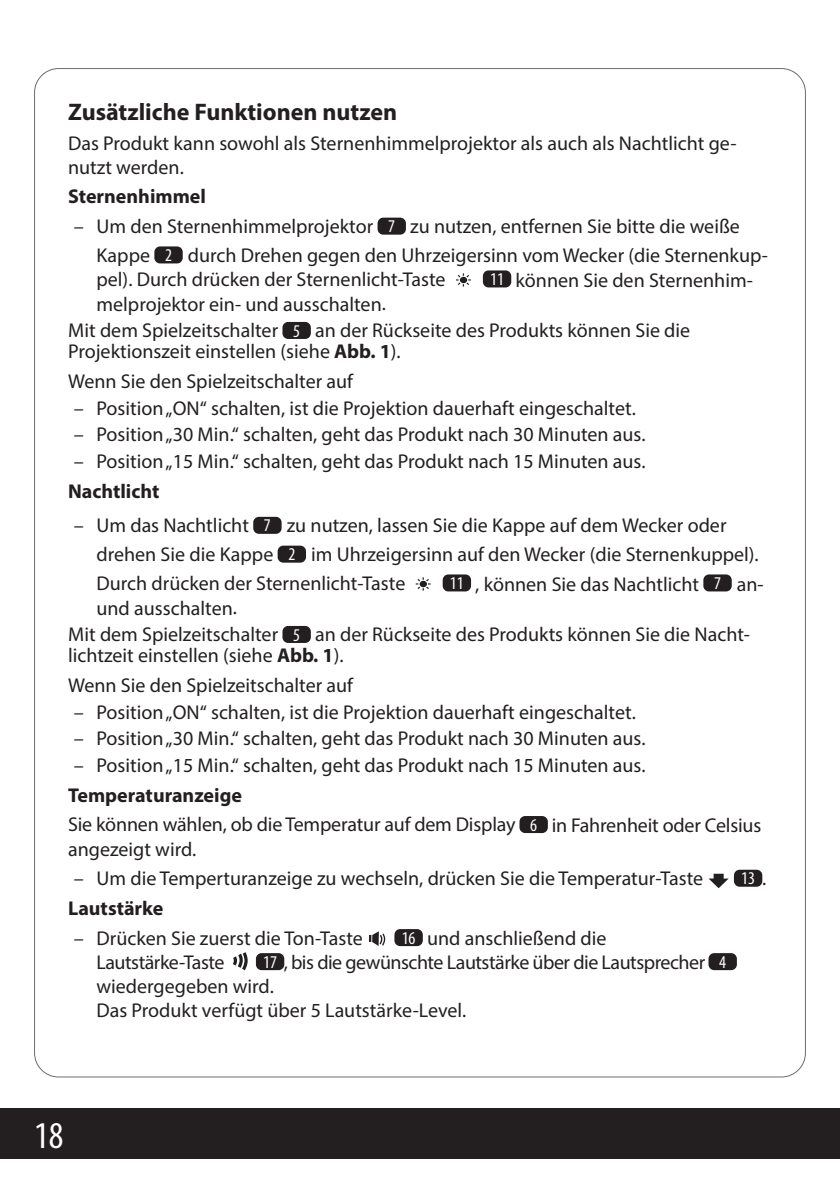
<style>
.page{position:relative;width:840px;height:1191px;background:#fff}
.page>*{position:absolute;margin:0;border:0;box-sizing:border-box;transform-origin:0 0}
.t1{font:condensed 38px "Myriad Pro";color:#fff}
.t2{font:700 24px "Myriad Pro";color:#231f20}
.t3{font:20px/24px "Myriad Pro";color:#231f20}
.t4{font:700 20px "Myriad Pro";color:#231f20}
.t5{font:20px "Myriad Pro";letter-spacing:-.025em;color:#231f20}
.t6{font:condensed 18px "Myriad Pro";color:#fff}
.s1{font-stretch:condensed;font-size:18px;color:#fff}
.s2{font-weight:700}
.s3{font-stretch:normal;font-size:20px;color:#231f20}
</style>
<div class="page">
<div style="left:0;top:1108px;width:839px;height:51px;background:#231f20"></div>
<hr style="left:839px;top:1108px;width:1px;height:51px;background:#231f20">
<div style="left:377px;top:218px;width:28px;height:17px;background:#231f20;border-radius:6px"></div>
<div style="left:154px;top:246px;width:29px;height:17px;background:#231f20;border-radius:6px"></div>
<svg style="left:456px;top:273px;width:14px;height:13px"></svg>
<div style="left:482px;top:270px;width:29px;height:17px;background:#231f20;border-radius:6px"></div>
<div style="left:282px;top:322px;width:28px;height:17px;background:#231f20;border-radius:6px"></div>
<div style="left:253px;top:517px;width:28px;height:17px;background:#231f20;border-radius:6px"></div>
<div style="left:277px;top:545px;width:29px;height:17px;background:#231f20;border-radius:6px"></div>
<svg style="left:415px;top:577px;width:15px;height:13px"></svg>
<div style="left:442px;top:574px;width:29px;height:17px;background:#231f20;border-radius:6px"></div>
<div style="left:703px;top:574px;width:28px;height:17px;background:#231f20;border-radius:6px"></div>
<div style="left:282px;top:626px;width:28px;height:17px;background:#231f20;border-radius:6px"></div>
<div style="left:519px;top:816px;width:28px;height:17px;background:#231f20;border-radius:6px"></div>
<svg style="left:708px;top:873px;width:20px;height:15px"></svg>
<div style="left:733px;top:869px;width:28px;height:17px;background:#231f20;border-radius:6px"></div>
<svg style="left:369px;top:931px;width:16px;height:15px"></svg>
<div style="left:394px;top:929px;width:28px;height:17px;background:#231f20;border-radius:6px"></div>
<svg style="left:233px;top:952px;width:15px;height:19px"></svg>
<div style="left:256px;top:953px;width:28px;height:17px;background:#231f20;border-radius:6px"></div>
<div style="left:708px;top:953px;width:28px;height:17px;background:#231f20;border-radius:6px"></div>
<p class="t2" style="left:68px;top:96px;width:330px">Zusätzliche Funktionen nutzen</p>
<p class="t3" style="left:68px;top:131px;width:669px">Das Produkt kann sowohl als Sternenhimmelprojektor als auch als Nachtlicht ge&shy;nutzt werden.</p>
<p class="t4" style="left:68px;top:184px;width:139px">Sternenhimmel</p>
<p class="t3" style="left:96px;top:212px;width:672px;line-height:28.8px;text-indent:-23px">– Um den Sternenhimmelprojektor <span class="s1">7</span> zu nutzen, entfernen Sie bitte die weiße<br>Kappe <span class="s1">2</span> durch Drehen gegen den Uhrzeigersinn vom Wecker (die Sternenkup-</p>
<p class="t3" style="left:96px;top:267px;width:350px">pel). Durch drücken der Sternenlicht-Taste</p>
<p class="t3" style="left:490px;top:268px;width:264px"><span class="s1">11</span> können Sie den Sternenhim-</p>
<p class="t3" style="left:68px;top:291px;width:623px;line-height:26px;text-indent:28px">melprojektor ein- und ausschalten.<br>Mit dem Spielzeitschalter <span class="s1">5</span> an der Rückseite des Produkts können Sie die</p>
<p class="t3" style="left:68px;top:337px;width:334px;line-height:29.6px">Projektionszeit einstellen (siehe <span class="s2">Abb. 1</span>).<br>Wenn Sie den Spielzeitschalter auf</p>
<p class="t3" style="left:74px;top:396px;width:563px">– Position „ON“ schalten, ist die Projektion dauerhaft eingeschaltet.</p>
<p class="t3" style="left:74px;top:422px;width:573px">– Position „30 Min.“ schalten, geht das Produkt nach 30 Minuten aus.</p>
<p class="t3" style="left:74px;top:449px;width:573px">– Position „15 Min.“ schalten, geht das Produkt nach 15 Minuten aus.</p>
<p class="t4" style="left:68px;top:478px;width:93px">Nachtlicht</p>
<p class="t3" style="left:96px;top:511px;width:663px;line-height:28.8px;text-indent:-23px">– Um das Nachtlicht <span class="s1">7</span> zu nutzen, lassen Sie die Kappe auf dem Wecker oder drehen Sie die Kappe <span class="s1">2</span> im Uhrzeigersinn auf den Wecker (die Sternenkuppel).<br>Durch drücken der Sternenlicht-Taste</p>
<p class="t3" style="left:449px;top:572px;width:315px"><span class="s1">11</span> , können Sie das Nachtlicht <span class="s1">7</span> an-</p>
<p class="t3" style="left:68px;top:595px;width:683px;line-height:26px;text-indent:28px">und ausschalten.<br>Mit dem Spielzeitschalter <span class="s1">5</span> an der Rückseite des Produkts können Sie die Nacht-</p>
<p class="t3" style="left:68px;top:640px;width:286px;line-height:29.6px">lichtzeit einstellen (siehe <span class="s2">Abb. 1</span>).<br>Wenn Sie den Spielzeitschalter auf</p>
<p class="t3" style="left:74px;top:700px;width:563px">– Position „ON“ schalten, ist die Projektion dauerhaft eingeschaltet.</p>
<p class="t3" style="left:74px;top:726px;width:573px">– Position „30 Min.“ schalten, geht das Produkt nach 30 Minuten aus.</p>
<p class="t3" style="left:74px;top:753px;width:573px">– Position „15 Min.“ schalten, geht das Produkt nach 15 Minuten aus.</p>
<p class="t3" style="left:68px;top:780px;width:694px;line-height:29.6px"><span class="s2">Temperaturanzeige<br></span>Sie können wählen, ob die Temperatur auf dem Display <span class="s1">6</span> in Fahrenheit oder Celsius</p>
<p class="t3" style="left:68px;top:836px;width:130px">angezeigt wird.</p>
<p class="t3" style="left:74px;top:866px;width:630px">– Um die Temperturanzeige zu wechseln, drücken Sie die Temperatur-Taste</p>
<p class="t6" style="left:740px;top:867px;width:27px">13 <span class="s3">.</span></p>
<p class="t4" style="left:68px;top:895px;width:97px">Lautstärke</p>
<p class="t3" style="left:74px;top:925px;width:290px">– Drücken Sie zuerst die Ton-Taste</p>
<p class="t3" style="left:401px;top:925px;width:206px"><span class="s1">16</span> und anschließend die</p>
<p class="t5" style="left:96px;top:949px;width:129px">Lautstärke-Taste</p>
<p class="t3" style="left:96px;top:949px;width:630px;text-indent:166px"><span class="s1">17</span> , bis die gewünschte Lautstärke über die Lautsprecher <span class="s1">4 </span>wiedergegeben wird.<br>Das Produkt verfügt über 5 Lautstärke-Level.</p>
<h1 class="t1" style="left:34px;top:1112px;width:31px">18</h1>
</div>
